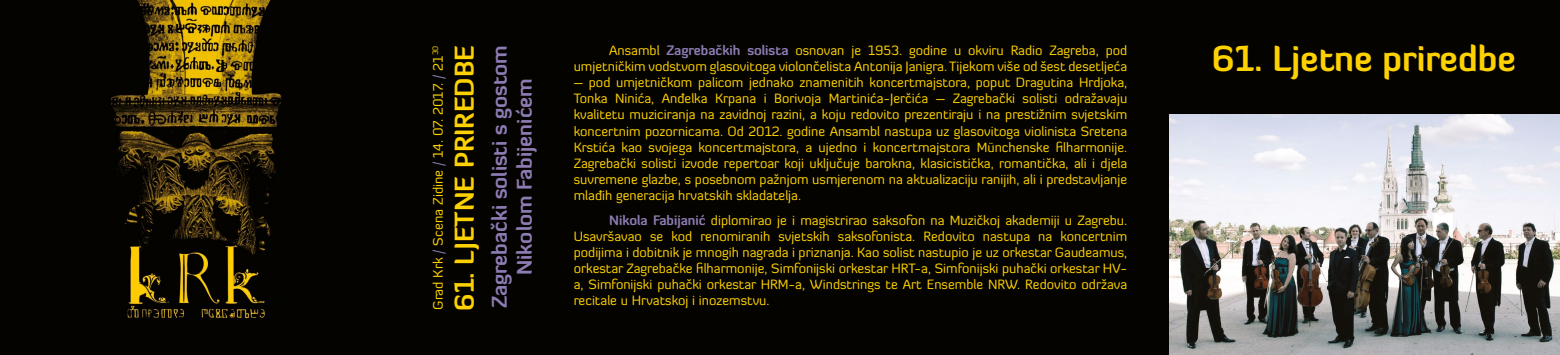
<style>
.page{position:relative;width:1560px;height:355px;background:#fff}
.page>*{position:absolute;margin:0;border:0;box-sizing:border-box;transform-origin:0 0}
.t1{font:700 35px "Diavlo";color:#fed200}
.t2{font:700 26.5px "Diavlo";color:#fed200}
.t3{font:700 20.75px/24.9px "Diavlo";color:#8d7bb3;text-align:center}
.t4{font:13.62px "Diavlo";color:#fed200}
.t5{font:13.38px/16px "Diavlo";color:#fed200;text-align:justify}
.s1{color:#8d7bb3}
.s2{font-weight:700;color:#8d7bb3}
</style>
<div class="page">
<div style="left:0;top:0;width:1559px;height:354px;background:#040300"></div>
<img style="left:104px;top:0;width:181px;height:320px">
<img style="left:1169px;top:115px;width:390px;height:239px">
<p class="t4" style="left:429px;top:309px;width:265px;rotate:-90deg">Grad Krk <span class="s1">/</span> Scena Zidine <span class="s1">/</span> 14. 07. 2017. <span class="s1">/</span> 21<sup>30</sup></p>
<h2 class="t2" style="left:447px;top:310px;width:267px;rotate:-90deg">61. LJETNE PRIREDBE</h2>
<h3 class="t3" style="left:486px;top:307px;width:264px;rotate:-90deg">Zagrebački solisti s gostom<br>Nikolom Fabijenićem</h3>
<p class="t5" style="left:573px;top:42px;width:555px;text-align:right">Ansambl <span class="s2">Zagrebačkih solista</span> osnovan je 1953. godine u okviru Radio Zagreba, pod umjetničkim vodstvom glasovitoga violončelista Antonija Janigra. Tijekom više od šest desetljeća</p>
<p class="t5" style="left:573px;top:74px;width:555px">– pod umjetničkom palicom jednako znamenitih koncertmajstora, poput Dragutina Hrdjoka, Tonka Ninića, Anđelka Krpana i Borivoja Martinića-Jerčića – Zagrebački solisti odražavaju kvalitetu muziciranja na zavidnoj razini, a koju redovito prezentiraju i na prestižnim svjetskim koncertnim pozornicama. Od 2012. godine Ansambl nastupa uz glasovitoga violinista Sretena Krstića kao svojega koncertmajstora, a ujedno i koncertmajstora Münchenske filharmonije.<br>Zagrebački solisti izvode repertoar koji uključuje barokna, klasicistička, romantička, ali i djela suvremene glazbe, s posebnom pažnjom usmjerenom na aktualizaciju ranijih, ali i predstavljanje mlađih generacija hrvatskih skladatelja.</p>
<p class="t5" style="left:573px;top:212px;width:555px;text-indent:35px"><span class="s2">Nikola Fabijanić</span> diplomirao je i magistrirao saksofon na Muzičkoj akademiji u Zagrebu.<br>Usavršavao se kod renomiranih svjetskih saksofonista. Redovito nastupa na koncertnim podijima i dobitnik je mnogih nagrada i priznanja. Kao solist nastupio je uz orkestar Gaudeamus, orkestar Zagrebačke filharmonije, Simfonijski orkestar HRT-a, Simfonijski puhački orkestar HV&shy;a, Simfonijski puhački orkestar HRM-a, Windstrings te Art Ensemble NRW. Redovito održava recitale u Hrvatskoj i inozemstvu.</p>
<h1 class="t1" style="left:1211px;top:36px;width:305px">61. Ljetne priredbe</h1>
</div>
